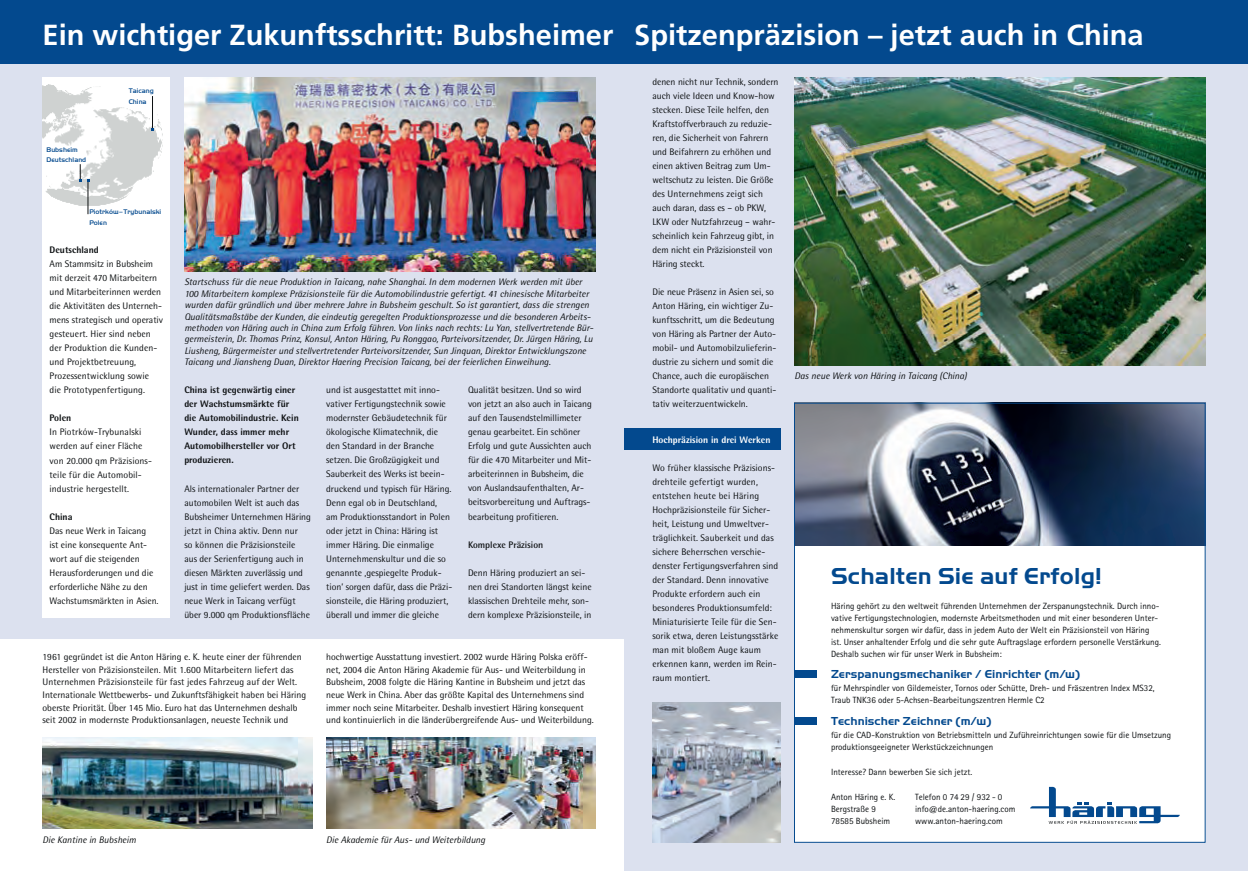
<style>
.page{position:relative;width:1248px;height:871px;background:#fff}
.page>*{position:absolute;margin:0;border:0;box-sizing:border-box;transform-origin:0 0}
.t1{font:700 29px "Frutiger";color:#fff}
.t2{font:700 24px "Handel Gothic D";letter-spacing:.01em;color:#03498e}
.t3{font:700 12px "Handel Gothic D";letter-spacing:.005em;color:#03498e}
.t4{font:9.5px/14px "Rotis Semi Sans";color:#0d1012}
.t5{font:italic 9.5px/11.4px "Rotis Semi Sans";color:#0d1012}
.t6{font:800 9.5px/14px "Rotis Semi Sans";color:#0d1012}
.t7{font:800 9.5px "Rotis Semi Sans";color:#fff}
.t8{font:700 9.5px "Rotis Semi Sans";color:#0d1012}
.t9{font:9px/12px "Rotis Sans Serif";color:#0d1012}
.t10{font:500 6.9px/10.4px "Handel Gothic D";color:#03498e}
</style>
<div class="page">
<div style="left:0;top:0;width:1247px;height:870px;background:#dce1ef"></div>
<div style="left:624px;top:428px;width:156px;height:21px;background:#03498e"></div>
<div style="left:0;top:638px;width:624px;height:232px;background:#fff"></div>
<div style="left:43px;top:77px;width:127px;height:540px;background:#fff"></div>
<img style="left:43px;top:84px;width:120px;height:128px">
<hr style="left:152px;top:96px;width:1px;height:34px;background:#0d1012">
<svg style="left:79px;top:164px;width:2px;height:18px"></svg>
<hr style="left:88px;top:180px;width:1px;height:34px;background:#0d1012">
<img style="left:184px;top:77px;width:411px;height:194px">
<img style="left:794px;top:77px;width:411px;height:288px">
<img style="left:652px;top:702px;width:128px;height:140px">
<img style="left:43px;top:737px;width:269px;height:91px">
<img style="left:326px;top:737px;width:269px;height:91px">
<div style="left:0;top:0;width:1247px;height:63px;background:#03498e"></div>
<div style="left:794px;top:403px;width:411px;height:439px;background:#fff"></div>
<img style="left:796px;top:405px;width:407px;height:140px">
<svg style="left:1030px;top:786px;width:149px;height:37px"></svg>
<div style="left:794px;top:670px;width:22px;height:8px;background:#03498e"></div>
<div style="left:794px;top:716px;width:22px;height:8px;background:#03498e"></div>
<h1 class="t1" style="left:43px;top:23px;width:1102px">Ein wichtiger Zukunftsschritt: Bubsheimer Spitzenpräzision – jetzt auch in China</h1>
<p class="t10" style="left:129px;top:86px;width:27px">Taicang<br>China</p>
<p class="t4" style="left:652px;top:75px;width:128px">denen nicht nur Technik, sondern auch viele Ideen und Know-how stecken. Diese Teile helfen, den<br>Kraftstoffverbrauch zu reduzie&shy;ren, die Sicherheit von Fahrern und Beifahrern zu erhöhen und einen aktiven Beitrag zum Um&shy;weltschutz zu leisten. Die Größe des Unternehmens zeigt sich auch daran, dass es – ob PKW,<br>LKW oder Nutzfahrzeug – wahr&shy;scheinlich kein Fahrzeug gibt, in dem nicht ein Präzisionsteil von<br>Häring steckt.</p>
<p class="t4" style="left:652px;top:286px;width:125px">Die neue Präsenz in Asien sei, so<br>Anton Häring, ein wichtiger Zu&shy;kunftsschritt, um die Bedeutung von Häring als Partner der Auto&shy;mobil- und Automobilzulieferin&shy;dustrie zu sichern und somit die<br>Chance, auch die europäischen<br>Standorte qualitativ und quanti&shy;tativ weiterzuentwickeln.</p>
<p class="t10" style="left:47px;top:145px;width:41px">Bubsheim<br>Deutschland</p>
<p class="t10" style="left:89px;top:207px;width:73px">Piotrków–Trybunalski<br>Polen</p>
<p class="t6" style="left:50px;top:244px;width:51px">Deutschland</p>
<p class="t4" style="left:50px;top:258px;width:115px">Am Stammsitz in Bubsheim mit derzeit 470 Mitarbeitern und Mitarbeiterinnen werden die Aktivitäten des Unterneh&shy;mens strategisch und operativ gesteuert. Hier sind neben der Produktion die Kunden&shy;und Projektbetreuung,<br>Prozessentwicklung sowie<br>die Prototypenfertigung.</p>
<p class="t6" style="left:50px;top:412px;width:23px">Polen</p>
<p class="t4" style="left:50px;top:426px;width:104px">In Piotrków-Trybunalski werden auf einer Fläche von 20.000 qm Präzisions&shy;teile für die Automobil&shy;industrie hergestellt.</p>
<p class="t6" style="left:50px;top:510px;width:24px">China</p>
<p class="t4" style="left:50px;top:524px;width:110px">Das neue Werk in Taicang<br>ist eine konsequente Ant&shy;wort auf die steigenden<br>Herausforderungen und die erforderliche Nähe zu den<br>Wachstumsmärkten in Asien.</p>
<p class="t5" style="left:184px;top:277px;width:410px">Startschuss für die neue Produktion in Taicang, nahe Shanghai. In dem modernen Werk werden mit über 100 Mitarbeitern komplexe Präzisionsteile für die Automobilindustrie gefertigt. 41 chinesische Mitarbeiter wurden dafür gründlich und über mehrere Jahre in Bubsheim geschult. So ist garantiert, dass die strengen Qualitätsmaßstäbe der Kunden, die eindeutig geregelten Produktionsprozesse und die besonderen Arbeits&shy;methoden von Häring auch in China zum Erfolg führen. Von links nach rechts: Lu Yan, stellvertretende Bür&shy;germeisterin, Dr. Thomas Prinz, Konsul, Anton Häring, Pu Ronggao, Parteivorsitzender, Dr. Jürgen Häring, Lu Liusheng, Bürgermeister und stellvertretender Parteivorsitzender, Sun Jinquan, Direktor Entwicklungszone Taicang und Jiansheng Duan, Direktor Haering Precision Taicang, bei der feierlichen Einweihung.</p>
<p class="t4" style="left:326px;top:384px;width:128px">und ist ausgestattet mit inno&shy;vativer Fertigungstechnik sowie modernster Gebäudetechnik für ökologische Klimatechnik, die den Standard in der Branche setzen. Die Großzügigkeit und<br>Sauberkeit des Werks ist beein&shy;druckend und typisch für Häring.<br>Denn egal ob in Deutschland,<br>am Produktionsstandort in Polen oder jetzt in China: Häring ist immer Häring. Die einmalige<br>Unternehmenskultur und die so genannte ‚gespiegelte Produk&shy;tion’ sorgen dafür, dass die Präzi&shy;sionsteile, die Häring produziert, überall und immer die gleiche</p>
<p class="t4" style="left:468px;top:384px;width:125px">Qualität besitzen. Und so wird von jetzt an also auch in Taicang auf den Tausendstelmillimeter genau gearbeitet. Ein schöner<br>Erfolg und gute Aussichten auch für die 470 Mitarbeiter und Mit&shy;arbeiterinnen in Bubsheim, die von Auslandsaufenthalten, Ar&shy;beitsvorbereitung und Auftrags&shy;bearbeitung profitieren.</p>
<p class="t6" style="left:184px;top:384px;width:116px">China ist gegenwärtig einer der Wachstumsmärkte für die Automobilindustrie. Kein<br>Wunder, dass immer mehr<br>Automobilhersteller vor Ort produzieren.</p>
<p class="t4" style="left:184px;top:482px;width:128px">Als internationaler Partner der automobilen Welt ist auch das<br>Bubsheimer Unternehmen Häring jetzt in China aktiv. Denn nur<br>so können die Präzisionsteile<br>aus der Serienfertigung auch in diesen Märkten zuverlässig und just in time geliefert werden. Das neue Werk in Taicang verfügt über 9.000 qm Produktionsfläche</p>
<p class="t7" style="left:652px;top:436px;width:120px">Hochpräzision in drei Werken</p>
<p class="t4" style="left:652px;top:461px;width:127px">Wo früher klassische Präzisions&shy;drehteile gefertigt wurden, entstehen heute bei Häring<br>Hochpräzisionsteile für Sicher&shy;heit, Leistung und Umweltver&shy;träglichkeit. Sauberkeit und das sichere Beherrschen verschie&shy;denster Fertigungsverfahren sind der Standard. Denn innovative<br>Produkte erfordern auch ein besonderes Produktionsumfeld:<br>Miniaturisierte Teile für die Sen&shy;sorik etwa, deren Leistungsstärke man mit bloßem Auge kaum erkennen kann, werden im Rein&shy;raum montiert.</p>
<p class="t8" style="left:468px;top:541px;width:77px">Komplexe Präzision</p>
<p class="t4" style="left:468px;top:566px;width:125px">Denn Häring produziert an sei&shy;nen drei Standorten längst keine klassischen Drehteile mehr, son&shy;dern komplexe Präzisionsteile, in</p>
<p class="t4" style="left:43px;top:651px;width:265px;line-height:12.7px">1961 gegründet ist die Anton Häring e. K. heute einer der führenden Hersteller von Präzisionsteilen. Mit 1.600 Mitarbeitern liefert das Unternehmen Präzisionsteile für fast jedes Fahrzeug auf der Welt.<br>Internationale Wettbewerbs- und Zukunftsfähigkeit haben bei Häring oberste Priorität. Über 145 Mio. Euro hat das Unternehmen deshalb seit 2002 in modernste Produktionsanlagen, neueste Technik und</p>
<p class="t4" style="left:326px;top:651px;width:269px;line-height:12.7px">hochwertige Ausstattung investiert. 2002 wurde Häring Polska eröff&shy;net, 2004 die Anton Häring Akademie für Aus- und Weiterbildung in Bubsheim, 2008 folgte die Häring Kantine in Bubsheim und jetzt das neue Werk in China. Aber das größte Kapital des Unternehmens sind immer noch seine Mitarbeiter. Deshalb investiert Häring konsequent und kontinuierlich in die länderübergreifende Aus- und Weiterbildung.</p>
<p class="t5" style="left:43px;top:834px;width:95px">Die Kantine in Bubsheim</p>
<p class="t5" style="left:326px;top:834px;width:161px">Die Akademie für Aus- und Weiterbildung</p>
<p class="t5" style="left:794px;top:371px;width:174px">Das neue Werk von Häring in Taicang (China)</p>
<h2 class="t2" style="left:831px;top:561px;width:272px">Schalten Sie auf Erfolg!</h2>
<p class="t9" style="left:831px;top:600px;width:331px">Häring gehört zu den weltweit führenden Unternehmen der Zerspanungstechnik. Durch inno&shy;vative Fertigungstechnologien, modernste Arbeitsmethoden und mit einer besonderen Unter&shy;nehmenskultur sorgen wir dafür, dass in jedem Auto der Welt ein Präzisionsteil von Häring ist. Unser anhaltender Erfolg und die sehr gute Auftragslage erfordern personelle Verstärkung.<br>Deshalb suchen wir für unser Werk in Bubsheim:</p>
<p class="t3" style="left:831px;top:667px;width:251px">Zerspanungsmechaniker / Einrichter (m/w)</p>
<p class="t9" style="left:831px;top:683px;width:325px">für Mehrspindler von Gildemeister, Tornos oder Schütte, Dreh- und Fräszentren Index MS32,<br>Traub TNK36 oder 5-Achsen-Bearbeitungszentren Hermle C2</p>
<p class="t3" style="left:831px;top:713px;width:162px">Technischer Zeichner (m/w)</p>
<p class="t9" style="left:831px;top:729px;width:341px">für die CAD-Konstruktion von Betriebsmitteln und Zuführeinrichtungen sowie für die Umsetzung produktionsgeeigneter Werkstückzeichnungen</p>
<p class="t9" style="left:831px;top:766px;width:143px">Interesse? Dann bewerben Sie sich jetzt.</p>
<p class="t9" style="left:831px;top:791px;width:66px">Anton Häring e. K.<br>Bergstraße 9<br>78585 Bubsheim</p>
<p class="t9" style="left:915px;top:791px;width:102px">Telefon 0 74 29 / 932 - 0 info@de.anton-haering.com www.anton-haering.com</p>
</div>
